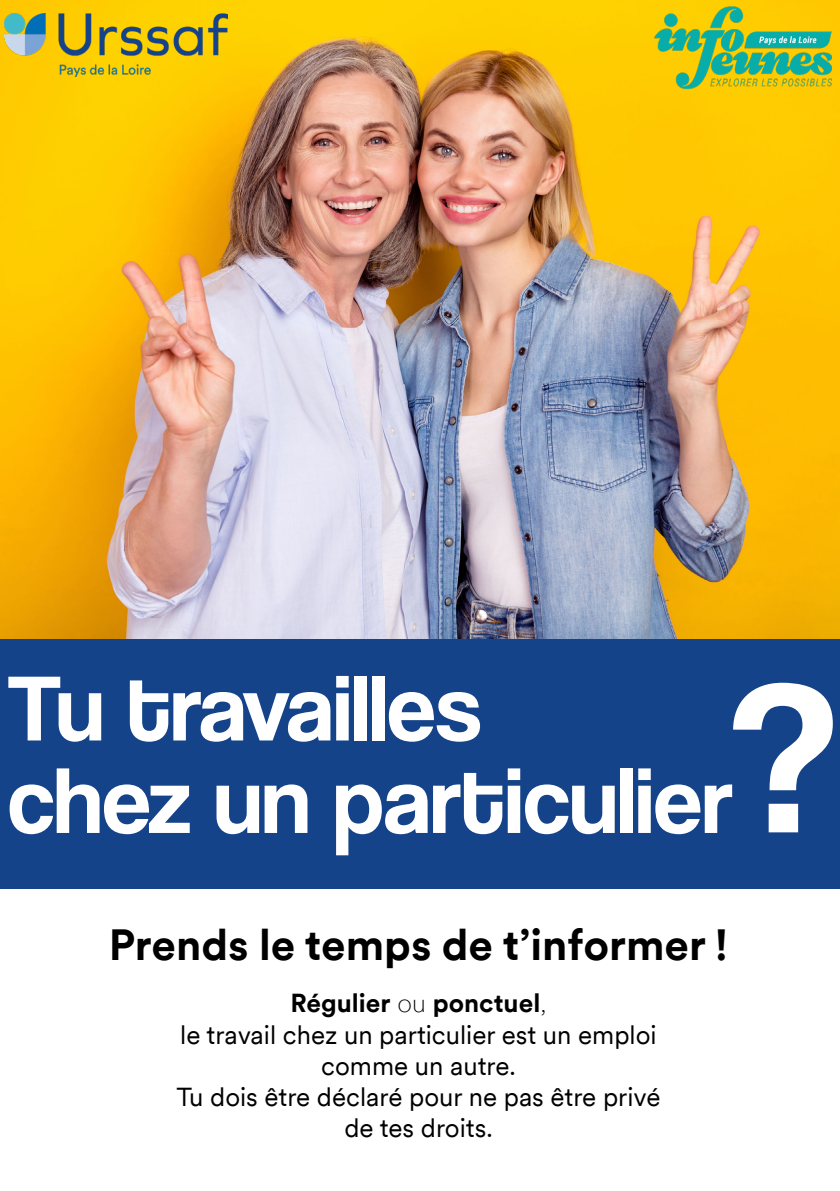
<style>
.page{position:relative;width:840px;height:1191px;background:#fff}
.page>*{position:absolute;margin:0;border:0;box-sizing:border-box;transform-origin:0 0}
.t1{font:218px "Coolvetica Rg";color:#fff}
.t2{font:96px/92.4px "Coolvetica Rg";color:#fff}
.t3{font:700 43.6px "Circular";color:#000}
.t4{font:26px/31.2px "Circular";color:#000;text-align:center}
.s1{font-weight:700}
.s2{font-weight:100}
</style>
<div class="page">
<img style="left:0;top:1px;width:839px;height:638px">
<div style="left:0;top:639px;width:839px;height:249px;background:#154389"></div>
<img style="left:5px;top:14px;width:222px;height:63px">
<img style="left:654px;top:5px;width:177px;height:86px">
<h2 class="t2" style="left:8px;top:661px;width:726px">Tu travailles<br>chez un particulier</h2>
<h1 class="t1" style="left:729px;top:631px;width:109px">?</h1>
<h3 class="t3" style="left:109px;top:914px;width:620px">Prends le temps de t’informer !</h3>
<p class="t4" style="left:176px;top:986px;width:485px"><span class="s1">Régulier</span> <span class="s2">ou</span> <span class="s1">ponctuel</span><span class="s2">,<br></span>le travail chez un particulier est un emploi comme un autre.<br>Tu dois être déclaré pour ne pas être privé de tes droits.</p>
</div>
